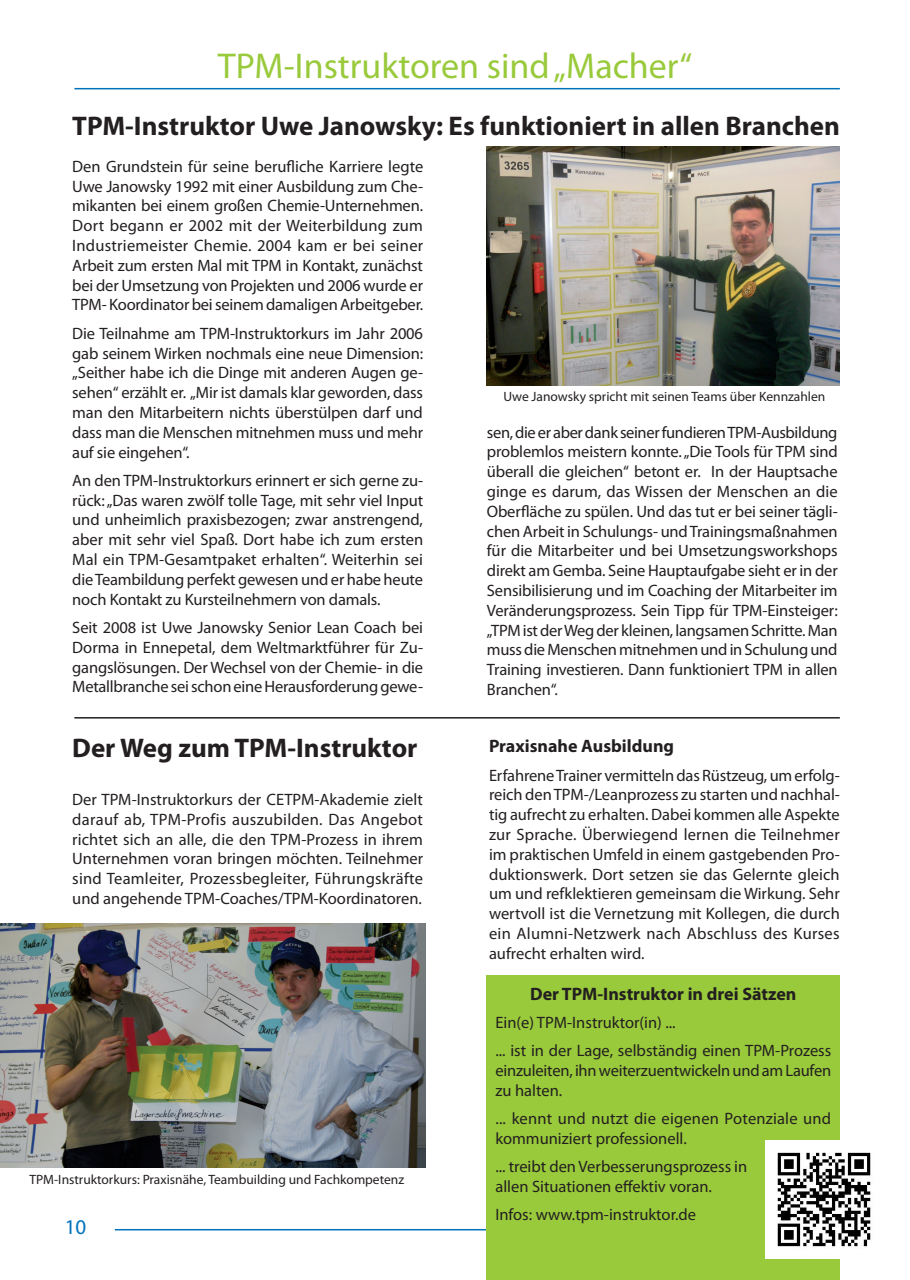
<style>
.page{position:relative;width:910px;height:1280px;background:#fff}
.page>*{position:absolute;margin:0;border:0;box-sizing:border-box;transform-origin:0 0}
.t1{font:36px "Myriad Pro";color:#99ca3b}
.t2{font:700 27px "Myriad Pro";color:#231f20}
.t3{font:21px "Myriad Pro";color:#0072bc}
.t4{font:700 18px "Myriad Pro";color:#231f20}
.t5{font:16.5px/19.8px "Myriad Pro";letter-spacing:-.01em;color:#231f20;text-align:justify}
.t6{font:16.5px/19.8px "Myriad Pro";letter-spacing:.01em;color:#231f20}
.t7{font:13.5px "Myriad Pro";color:#231f20}
</style>
<div class="page">
<hr style="left:74px;top:88px;width:766px;height:1px;background:#0072bc">
<hr style="left:115px;top:1229px;width:723px;height:1px;background:#0072bc">
<hr style="left:74px;top:717px;width:766px;height:1px;background:#231f20">
<div style="left:487px;top:976px;width:353px;height:304px;background:#99ca3b"></div>
<img style="left:765px;top:1141px;width:106px;height:117px">
<img style="left:487px;top:146px;width:353px;height:239px">
<img style="left:0;top:924px;width:425px;height:243px">
<p class="t1" style="left:218px;top:44px;width:476px">TPM-Instruktoren sind „Macher“</p>
<p class="t2" style="left:72px;top:108px;width:769px">TPM-Instruktor Uwe Janowsky: Es funktioniert in allen Branchen</p>
<p class="t5" style="left:72px;top:156px;width:353px">Den Grundstein für seine berufliche Karriere legte Uwe Janowsky 1992 mit einer Ausbildung zum Che&shy;mikanten bei einem großen Chemie-Unternehmen.<br>Dort begann er 2002 mit der Weiterbildung zum Industriemeister Chemie. 2004 kam er bei seiner Arbeit zum ersten Mal mit TPM in Kontakt, zunächst bei der Umsetzung von Projekten und 2006 wurde er TPM- Koordinator bei seinem damaligen Arbeitgeber.</p>
<p class="t5" style="left:72px;top:323px;width:352px">Die Teilnahme am TPM-Instruktorkurs im Jahr 2006 gab seinem Wirken nochmals eine neue Dimension: „Seither habe ich die Dinge mit anderen Augen ge&shy;sehen“ erzählt er. „Mir ist damals klar geworden, dass man den Mitarbeitern nichts überstülpen darf und dass man die Menschen mitnehmen muss und mehr auf sie eingehen“.</p>
<p class="t5" style="left:72px;top:470px;width:353px">An den TPM-Instruktorkurs erinnert er sich gerne zu&shy;rück: „Das waren zwölf tolle Tage, mit sehr viel Input und unheimlich praxisbezogen; zwar anstrengend, aber mit sehr viel Spaß. Dort habe ich zum ersten Mal ein TPM-Gesamtpaket erhalten“. Weiterhin sei die Teambildung perfekt gewesen und er habe heute noch Kontakt zu Kursteilnehmern von damals.</p>
<p class="t5" style="left:72px;top:617px;width:352px">Seit 2008 ist Uwe Janowsky Senior Lean Coach bei Dorma in Ennepetal, dem Weltmarktführer für Zu&shy;gangslösungen. Der Wechsel von der Chemie- in die Metallbranche sei schon eine Herausforderung gewe-</p>
<p class="t2" style="left:72px;top:730px;width:347px">Der Weg zum TPM-Instruktor</p>
<p class="t5" style="left:72px;top:789px;width:352px">Der TPM-Instruktorkurs der CETPM-Akademie zielt darauf ab, TPM-Profis auszubilden. Das Angebot richtet sich an alle, die den TPM-Prozess in ihrem Unternehmen voran bringen möchten. Teilnehmer sind Teamleiter, Prozessbegleiter, Führungskräfte und angehende TPM-Coaches/TPM-Koordinatoren.</p>
<p class="t7" style="left:29px;top:1171px;width:376px">TPM-Instruktorkurs: Praxisnähe, Teambuilding und Fachkompetenz</p>
<p class="t3" style="left:65px;top:1214px;width:23px">10</p>
<p class="t7" style="left:503px;top:388px;width:323px">Uwe Janowsky spricht mit seinen Teams über Kennzahlen</p>
<p class="t5" style="left:487px;top:422px;width:352px">sen, die er aber dank seiner fundieren TPM-Ausbildung problemlos meistern konnte. „Die Tools für TPM sind überall die gleichen“ betont er. In der Hauptsache ginge es darum, das Wissen der Menschen an die Oberfläche zu spülen. Und das tut er bei seiner tägli&shy;chen Arbeit in Schulungs- und Trainingsmaßnahmen für die Mitarbeiter und bei Umsetzungsworkshops direkt am Gemba. Seine Hauptaufgabe sieht er in der Sensibilisierung und im Coaching der Mitarbeiter im Veränderungsprozess. Sein Tipp für TPM-Einsteiger: „TPM ist der Weg der kleinen, langsamen Schritte. Man muss die Menschen mitnehmen und in Schulung und Training investieren. Dann funktioniert TPM in allen Branchen“.</p>
<p class="t4" style="left:489px;top:734px;width:187px">Praxisnahe Ausbildung</p>
<p class="t5" style="left:489px;top:765px;width:352px">Erfahrene Trainer vermitteln das Rüstzeug, um erfolg&shy;reich den TPM-/Leanprozess zu starten und nachhal&shy;tig aufrecht zu erhalten. Dabei kommen alle Aspekte zur Sprache. Überwiegend lernen die Teilnehmer im praktischen Umfeld in einem gastgebenden Pro&shy;duktionswerk. Dort setzen sie das Gelernte gleich um und refklektieren gemeinsam die Wirkung. Sehr wertvoll ist die Vernetzung mit Kollegen, die durch ein Alumni-Netzwerk nach Abschluss des Kurses aufrecht erhalten wird.</p>
<p class="t4" style="left:530px;top:982px;width:268px">Der TPM-Instruktor in drei Sätzen</p>
<p class="t5" style="left:495px;top:1012px;width:182px">Ein(e) TPM-Instruktor(in) ...</p>
<p class="t5" style="left:495px;top:1040px;width:337px">... ist in der Lage, selbständig einen TPM-Prozess einzuleiten, ihn weiterzuentwickeln und am Laufen zu halten.</p>
<p class="t6" style="left:495px;top:1108px;width:337px">... kennt und nutzt die eigenen Potenziale und kommuniziert professionell.</p>
<p class="t5" style="left:495px;top:1156px;width:253px">... treibt den Verbesserungsprozess in allen Situationen effektiv voran.</p>
<p class="t5" style="left:495px;top:1204px;width:202px">Infos: www.tpm-instruktor.de</p>
</div>
